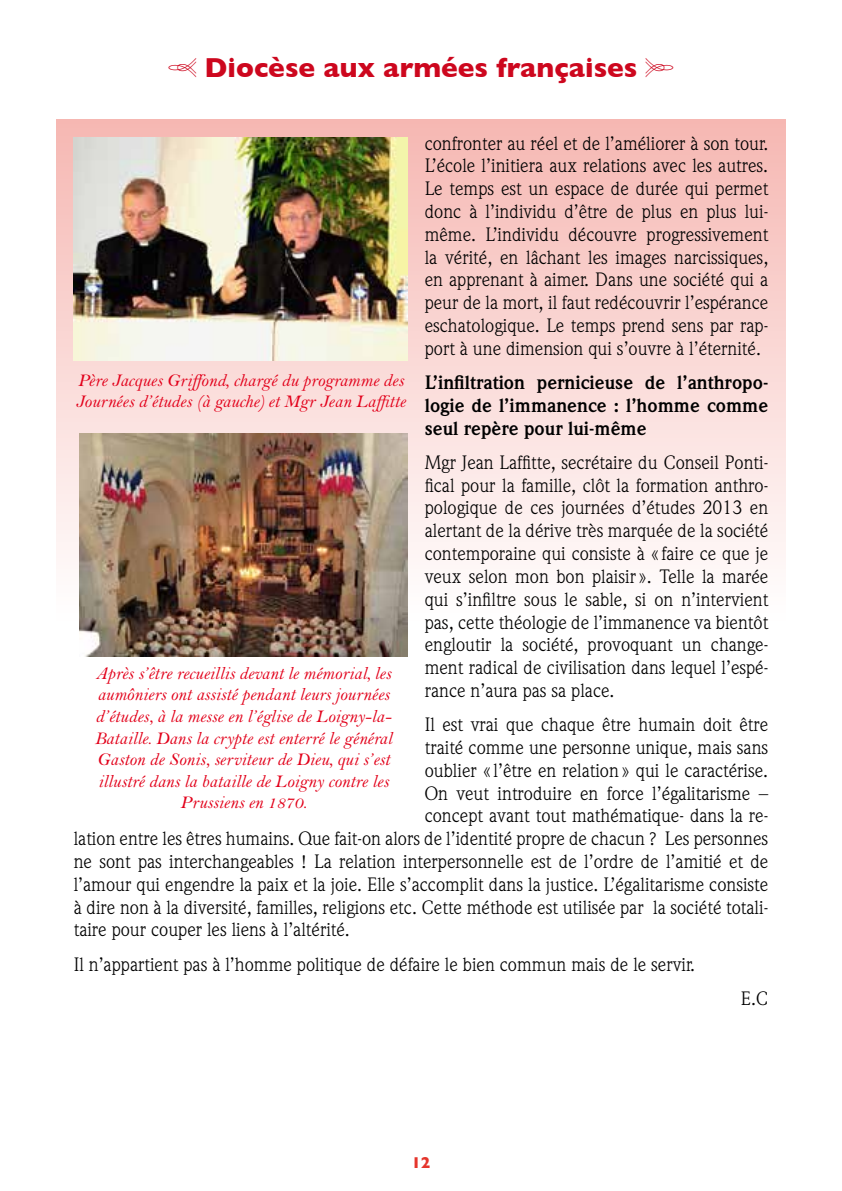
<style>
.page{position:relative;width:842px;height:1191px;background:#fff}
.page>*{position:absolute;margin:0;border:0;box-sizing:border-box;transform-origin:0 0}
.t1{font:700 28px "Gill Sans";color:#cd071e}
.t2{font:19px/22.8px "Weidemann Std";color:#000;text-align:justify}
.t3{font:700 19px/22.8px "Weidemann Std";color:#000;text-align:justify}
.t4{font:italic 18px/21.6px "Bell MT Std";color:#e2001a}
.t5{font:700 16px "Gill Sans";color:#e5352c}
</style>
<div class="page">
<svg style="left:57px;top:119px;width:728px;height:538px"></svg>
<img style="left:74px;top:137px;width:333px;height:223px">
<img style="left:79px;top:433px;width:328px;height:223px">
<h1 class="t1" style="left:204px;top:52px;width:434px">Diocèse aux armées françaises</h1>
<p class="t2" style="left:425px;top:132px;width:345px">confronter au réel et de l’améliorer à son tour.<br>L’école l’initiera aux relations avec les autres.<br>Le temps est un espace de durée qui permet donc à l’individu d’être de plus en plus lui&shy;même. L’individu découvre progressivement la vérité, en lâchant les images narcissiques, en apprenant à aimer. Dans une société qui a peur de la mort, il faut redécouvrir l’espérance eschatologique. Le temps prend sens par rap&shy;port à une dimension qui s’ouvre à l’éternité.</p>
<p class="t3" style="left:425px;top:371px;width:345px">L’infiltration pernicieuse de l’anthropo&shy;logie de l’immanence : l’homme comme seul repère pour lui-même</p>
<p class="t2" style="left:425px;top:451px;width:345px">Mgr Jean Laffitte, secrétaire du Conseil Ponti&shy;fical pour la famille, clôt la formation anthro&shy;pologique de ces journées d’études 2013 en alertant de la dérive très marquée de la société contemporaine qui consiste à « faire ce que je veux selon mon bon plaisir ». Telle la marée qui s’infiltre sous le sable, si on n’intervient pas, cette théologie de l’immanence va bientôt engloutir la société, provoquant un change&shy;ment radical de civilisation dans lequel l’espé&shy;rance n’aura pas sa place.</p>
<p class="t2" style="left:425px;top:713px;width:345px">Il est vrai que chaque être humain doit être</p>
<p class="t2" style="left:425px;top:736px;width:345px">traité comme une personne unique, mais sans</p>
<p class="t2" style="left:425px;top:758px;width:345px">oublier « l’être en relation» qui le caractérise.</p>
<p class="t2" style="left:425px;top:781px;width:345px">On veut introduire en force l’égalitarisme –</p>
<p class="t2" style="left:425px;top:804px;width:345px">concept avant tout mathématique- dans la re-</p>
<p class="t2" style="left:74px;top:827px;width:696px">lation entre les êtres humains. Que fait-on alors de l’identité propre de chacun ? Les personnes</p>
<p class="t2" style="left:74px;top:850px;width:696px">ne sont pas interchangeables ! La relation interpersonnelle est de l’ordre de l’amitié et de</p>
<p class="t2" style="left:74px;top:872px;width:696px">l’amour qui engendre la paix et la joie. Elle s’accomplit dans la justice. L’égalitarisme consiste</p>
<p class="t2" style="left:74px;top:895px;width:696px">à dire non à la diversité, familles, religions etc. Cette méthode est utilisée par la société totali-</p>
<p class="t2" style="left:74px;top:918px;width:278px">taire pour couper les liens à l’altérité.</p>
<p class="t2" style="left:74px;top:952px;width:623px">Il n’appartient pas à l’homme politique de défaire le bien commun mais de le servir.</p>
<p class="t2" style="left:741px;top:986px;width:29px">E.C</p>
<p class="t4" style="left:76px;top:369px;width:331px">Père Jacques Griffond, chargé du programme des<br>Journées d’études (à gauche) et Mgr Jean Laffitte</p>
<p class="t4" style="left:95px;top:662px;width:299px;text-align:center">Après s’être recueillis devant le mémorial, les aumôniers ont assisté pendant leurs journées d’études, à la messe en l’église de Loigny-la-Bataille. Dans la crypte est enterré le général Gaston de Sonis, serviteur de Dieu, qui s’est illustré dans la bataille de Loigny contre les Prussiens en 1870.</p>
<p class="t5" style="left:411px;top:1153px;width:21px">12</p>
</div>
